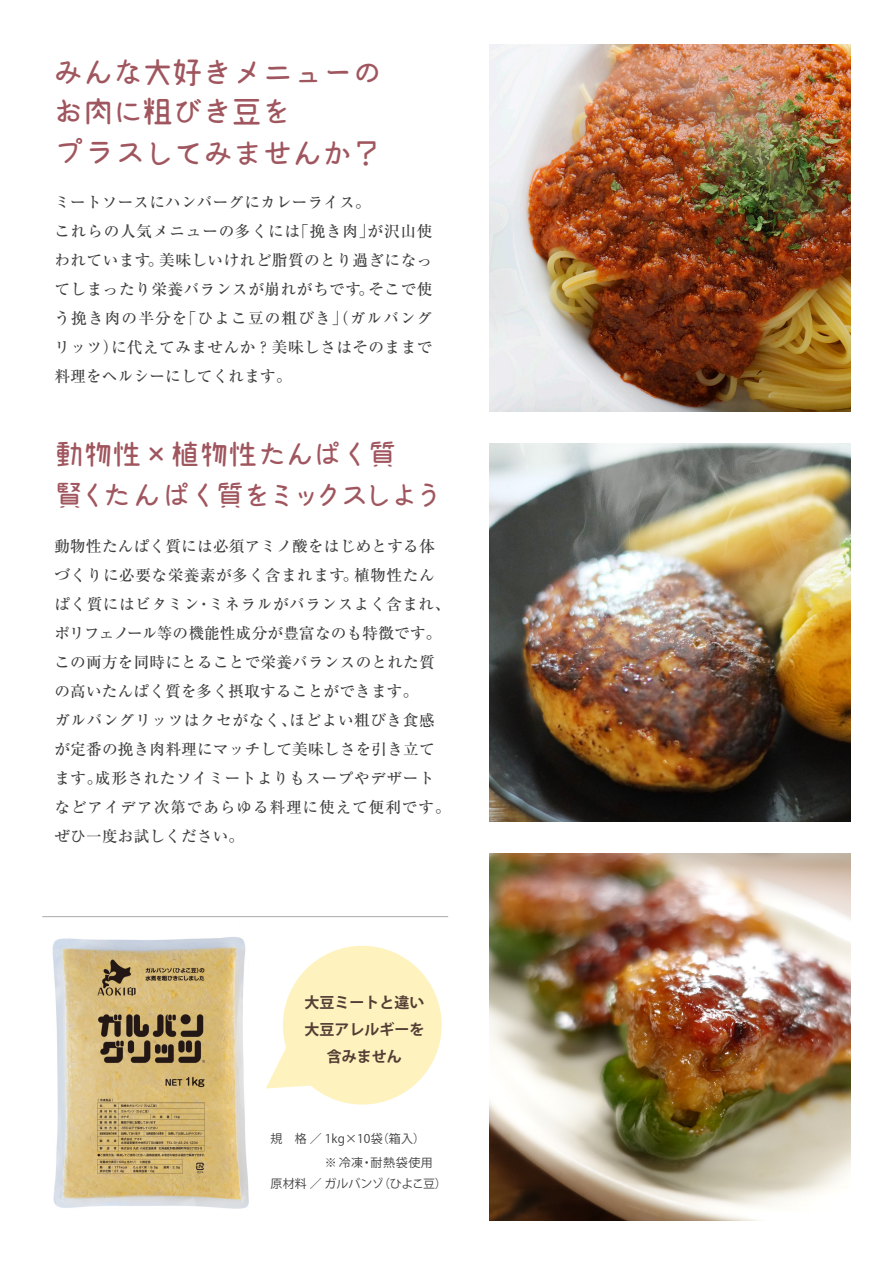
<style>
.page{position:relative;width:893px;height:1263px;background:#fff}
.page>*{position:absolute;margin:0;border:0;box-sizing:border-box;transform-origin:0 0}
.t1{font:31.2px/40.2px "Mamelon";letter-spacing:-.05em;color:#a0565e}
.t2{font:28.95px/41.2px "Mamelon";letter-spacing:-.05em;color:#a0565e}
.t3{font:500 15.6px/29px "Ryumin Pr 5";letter-spacing:.03em;color:#3e3e3f}
.t4{font:700 15px/27px "Koz Go Pro";color:#533d35;text-align:center}
.t5{font:12px/24px "Koz Go Pro";letter-spacing:.03em;color:#3e3e3f}
.t6{font:12px "Koz Go Pro";letter-spacing:.01em;color:#3e3e3f}
.s1{font-size:33.45px}
.s2{font-size:31.2px}
</style>
<div class="page">
<svg style="left:266px;top:946px;width:176px;height:158px"></svg>
<hr style="left:42px;top:916px;width:406px;height:1px;background:#a8a9ad">
<img style="left:489px;top:45px;width:361px;height:367px">
<img style="left:489px;top:443px;width:361px;height:379px">
<img style="left:489px;top:853px;width:361px;height:367px">
<img style="left:52px;top:937px;width:197px;height:272px">
<h1 class="t1" style="left:53px;top:51px;width:331px">みんな大好き<span class="s1">メニュー</span>のお肉に粗びき豆を<br><span class="s1">プラス</span>してみませんか？</h1>
<p class="t3" style="left:54px;top:187px;width:380px">ミートソースにハンバーグにカレーライス。<br>これらの人気メニューの多くには「挽き肉」が沢山使われています。美味しいけれど脂質のとり過ぎになってしまったり栄養バランスが崩れがちです。そこで使う挽き肉の半分を「ひよこ豆の粗びき」（ガルバングリッツ）に代えてみませんか？美味しさはそのままで料理をヘルシーにしてくれます。</p>
<h2 class="t2" style="left:55px;top:432px;width:390px">動物性×植物性たんぱく質<br>賢くたんぱく質を<span class="s2">ミックス</span>しよう</h2>
<p class="t3" style="left:54px;top:530px;width:398px">動物性たんぱく質には必須アミノ酸をはじめとする体づくりに必要な栄養素が多く含まれます。植物性たんぱく質にはビタミン・ミネラルがバランスよく含まれ、ポリフェノール等の機能性成分が豊富なのも特徴です。この両方を同時にとることで栄養バランスのとれた質の高いたんぱく質を多く摂取することができます。<br>ガルバングリッツはクセがなく、ほどよい粗びき食感が定番の挽き肉料理にマッチして美味しさを引き立てます。成形されたソイミートよりもスープやデザートなどアイデア次第であらゆる料理に使えて便利です。ぜひ一度お試しください。</p>
<p class="t4" style="left:304px;top:989px;width:121px">大豆ミートと違い大豆アレルギーを含みません</p>
<p class="t5" style="left:271px;top:1127px;width:164px">規　格 ／ 1kg×10袋（箱入）　　　　 ※冷凍・耐熱袋使用</p>
<p class="t6" style="left:271px;top:1176px;width:184px">原材料 ／ ガルバンゾ（ひよこ豆）　</p>
</div>
